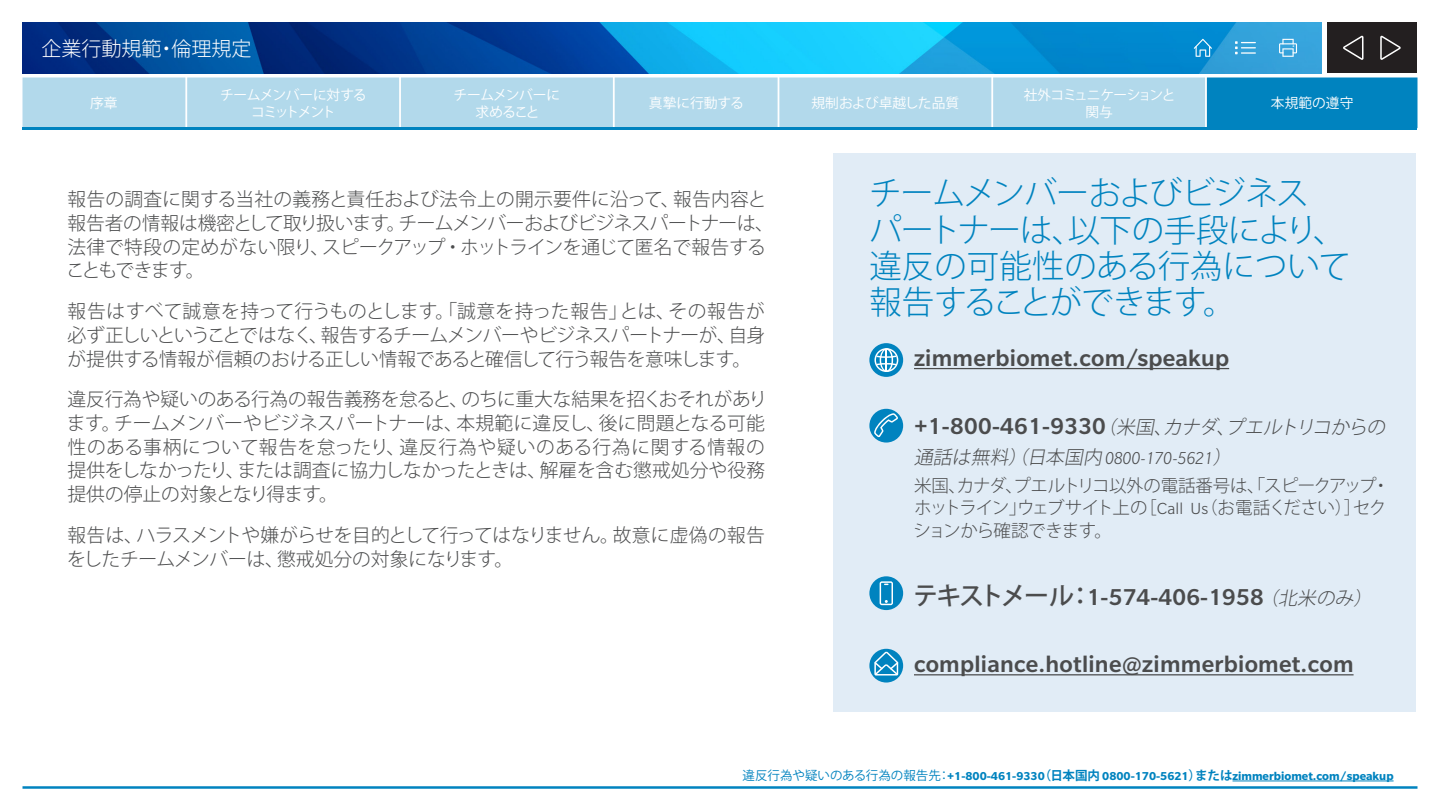
<style>
.page{position:relative;width:1440px;height:810px;background:#fff}
.page>*{position:absolute;margin:0;border:0;box-sizing:border-box;transform-origin:0 0}
.t1{font:300 32.5px/36.2px "Koz Go Pro";letter-spacing:-.02em;color:#0083bf}
.t2{font:500 25px "Slate Pro";letter-spacing:.01em;color:#4b4c4d}
.t3{font:300 20px "Koz Go Pro";color:#fff}
.t4{font:300 18.75px/23.8px "Koz Go Pro";letter-spacing:-.01em;color:#4b4c4d}
.t5{font:italic 300 18.75px/30px "Koz Go Pro";color:#4b4c4d}
.t6{font:300 17.5px/21.2px "Koz Go Pro";letter-spacing:-.05em;color:#4b4c4d}
.t7{font:13.75px/17.5px "Koz Go Pro";letter-spacing:-.02em;color:#fff;text-align:center}
.t8{font:13.75px "Koz Go Pro";color:#fff}
.t9{font:13.75px/17.5px "Koz Go Pro";letter-spacing:-.075em;color:#fff;text-align:center}
.t10{font:13.75px/17.5px "Koz Go Pro";letter-spacing:-.065em;color:#fff;text-align:center}
.t11{font:700 12.5px "Slate Pro";color:#0083bf}
.s1{font-family:"Slate Pro";font-weight:500;font-style:normal;font-size:25px}
.s2{font-family:"Slate Pro"}
.s3{font-family:"Koz Go Pro"}
.s4{font-family:"Koz Go Pro";font-weight:300;font-style:italic;font-size:18.75px}
.s5{font-family:"Koz Go Pro";font-weight:400}
</style>
<div class="page">
<img style="left:22px;top:22px;width:1300px;height:51px">
<div style="left:1328px;top:22px;width:90px;height:51px;background:#231f20"></div>
<svg style="left:1380px;top:36px;width:21px;height:24px"></svg>
<svg style="left:1343px;top:36px;width:21px;height:24px"></svg>
<svg style="left:1194px;top:39px;width:18px;height:18px"></svg>
<svg style="left:1279px;top:39px;width:18px;height:18px"></svg>
<div style="left:1208px;top:78px;width:209px;height:50px;background:#0083bf"></div>
<div style="left:1207px;top:78px;width:211px;height:50px;border:1px solid #0083bf"></div>
<svg style="left:1235px;top:41px;width:21px;height:13px"></svg>
<hr style="left:22px;top:786px;width:1396px;height:3px;background:#0083bf">
<hr style="left:22px;top:127px;width:1396px;height:2px;background:#0083bf">
<hr style="left:1233px;top:781px;width:161px;height:1px;background:#0083bf">
<div style="left:833px;top:153px;width:583px;height:558px;background:#e1ecf6"></div>
<hr style="left:914px;top:368px;width:315px;height:1px;background:#4b4c4d">
<hr style="left:914px;top:674px;width:440px;height:1px;background:#4b4c4d">
<div style="left:869px;top:343px;width:34px;height:34px;background:#0083bf;border-radius:50%"></div>
<svg style="left:874px;top:348px;width:24px;height:24px"></svg>
<div style="left:869px;top:409px;width:34px;height:34px;background:#0083bf;border-radius:50%"></div>
<svg style="left:874px;top:413px;width:24px;height:24px"></svg>
<div style="left:869px;top:576px;width:34px;height:34px;background:#0083bf;border-radius:50%"></div>
<svg style="left:880px;top:581px;width:13px;height:24px"></svg>
<svg style="left:869px;top:649px;width:34px;height:34px"></svg>
<svg style="left:874px;top:652px;width:24px;height:24px"></svg>
<div style="left:19px;top:75px;width:1187px;height:52px;background:#b2d9eb"></div>
<p class="t3" style="left:41px;top:35px;width:211px">企業行動規範・倫理規定</p>
<p class="t7" style="left:90px;top:95px;width:29px">序章</p>
<p class="t8" style="left:649px;top:94px;width:96px">真摯に行動する</p>
<p class="t9" style="left:220px;top:86px;width:148px">チームメンバーに対するコミットメント</p>
<p class="t8" style="left:812px;top:94px;width:149px">規制および卓越した品質</p>
<p class="t7" style="left:454px;top:86px;width:108px">チームメンバーに求めること</p>
<p class="t10" style="left:1024px;top:86px;width:153px">社外コミュニケーションと関与</p>
<p class="t7" style="left:1271px;top:95px;width:84px">本規範の遵守</p>
<p class="t4" style="left:66px;top:188px;width:709px">報告の調査に関する当社の義務と責任および法令上の開示要件に沿って、報告内容と報告者の情報は機密として取り扱います。チームメンバーおよびビジネスパートナーは、法律で特段の定めがない限り、スピークアップ・ホットラインを通じて匿名で報告することもできます。</p>
<p class="t4" style="left:68px;top:299px;width:699px;text-align:justify">報告はすべて誠意を持って行うものとします。「誠意を持った報告」とは、その報告が必ず正しいということではなく、報告するチームメンバーやビジネスパートナーが、自身が提供する情報が信頼のおける正しい情報であると確信して行う報告を意味します。</p>
<p class="t4" style="left:67px;top:388px;width:702px">違反行為や疑いのある行為の報告義務を怠ると、のちに重大な結果を招くおそれがあります。チームメンバーやビジネスパートナーは、本規範に違反し、後に問題となる可能性のある事柄について報告を怠ったり、違反行為や疑いのある行為に関する情報の提供をしなかったり、または調査に協力しなかったときは、解雇を含む懲戒処分や役務提供の停止の対象となり得ます。</p>
<p class="t4" style="left:67px;top:523px;width:699px">報告は、ハラスメントや嫌がらせを目的として行ってはなりません。故意に虚偽の報告をしたチームメンバーは、懲戒処分の対象になります。</p>
<p class="t1" style="left:869px;top:176px;width:483px">チームメンバーおよびビジネス<br>パートナーは、以下の手段により、違反の可能性のある行為について報告することができます。</p>
<p class="t2" style="left:914px;top:345px;width:317px">zimmerbiomet.com/speakup</p>
<p class="t5" style="left:914px;top:412px;width:477px"><span class="s1">+ 1 -800-46 1 -9330</span>（米国、カナダ、プエルトリコからの通話は無料）（日本国内 <span class="s2">0800-170-5621</span>）</p>
<p class="t6" style="left:914px;top:475px;width:477px">米国、カナダ、プエルトリコ以外の電話番号は、「スピークアップ・ホットライン」ウェブサイト上の［<span class="s2">Call Us</span>（お電話ください）］セク</p>
<p class="t6" style="left:913px;top:520px;width:200px">ションから確認できます。</p>
<p class="t2" style="left:913px;top:583px;width:465px"><span class="s3">テキストメール：</span>1-574-406-1958 <span class="s4">（北米のみ）</span></p>
<p class="t2" style="left:914px;top:651px;width:441px">compliance.hotline@zimmerbiomet.com</p>
<p class="t11" style="left:742px;top:769px;width:653px"><span class="s5">違反行為や疑いのある行為の報告先：</span>+1-800-461-9330<span class="s3">（日本国内</span> 0800-170-5621<span class="s3">）または</span>zimmerbiomet.com/speakup</p>
</div>
